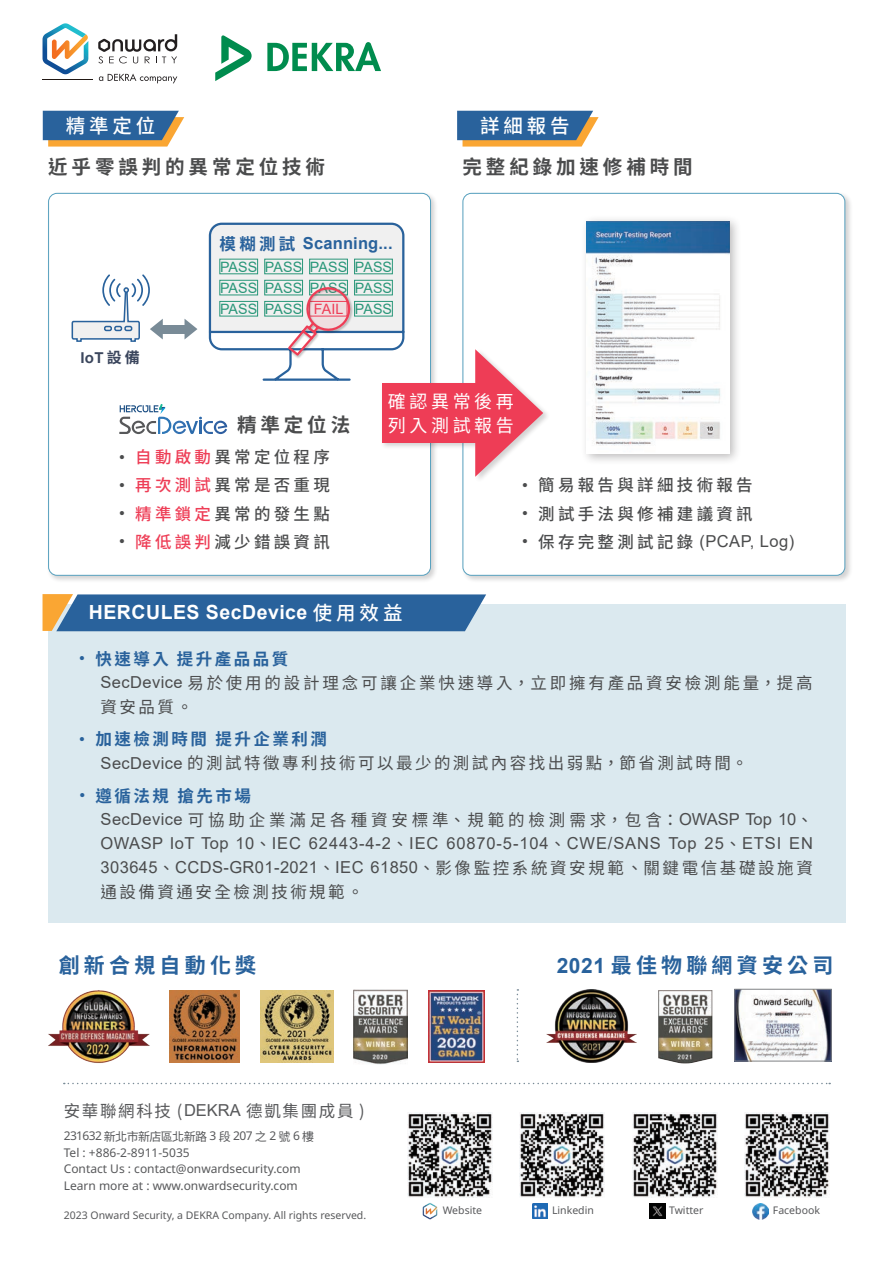
<style>
.page{position:relative;width:893px;height:1263px;background:#fff}
.page>*{position:absolute;margin:0;border:0;box-sizing:border-box;transform-origin:0 0}
.t1{font:700 21px "Noto Sans CJ Ktc";letter-spacing:.2em;color:#29629c}
.t2{font:700 19.5px "Noto Sans CJ Ktc";letter-spacing:.2em;color:#4b4c4d}
.t3{font:700 19.5px "Arial";letter-spacing:.025em;color:#fff}
.t4{font:500 19.5px "Noto Sans CJ Ktc";letter-spacing:.2em;color:#fff}
.t5{font:18px/24px "Noto Sans CJ Ktc";letter-spacing:.2em;color:#fff}
.t6{font:16.5px/24px "Arial";letter-spacing:.025em;color:#4b4c4d}
.t7{font:500 16.5px "Noto Sans CJ Ktc";letter-spacing:.2em;color:#4b4c4d}
.t8{font:16.5px/24px "Noto Sans CJ Ktc";letter-spacing:.15em;color:#4b4c4d}
.t9{font:16.5px/24px "Noto Sans CJ Ktc";letter-spacing:.17em;color:#4b4c4d}
.t10{font:16.5px/24px "Noto Sans CJ Ktc";letter-spacing:.235em;color:#4b4c4d}
.t11{font:16.5px "Noto Sans CJ Ktc";letter-spacing:.1em;color:#57585a}
.t12{font:700 16.5px "Arial";letter-spacing:.01em;color:#29629c}
.t13{font:700 15px "Arial";color:#3b465d}
.t14{font:14.25px/21.1px "Arial";letter-spacing:.01em;color:#299779;text-align:justify}
.t15{font:12px/16.5px "Noto Sans";color:#57585a}
.t16{font:12px "Noto Sans CJ Ktc";letter-spacing:-.05em;color:#57585a}
.t17{font:10.5px "Noto Sans";color:#57585a}
.s1{font-family:"Noto Sans CJ Ktc"}
.s2{color:#ee3d56}
.s3{font-family:"Arial";font-weight:400}
.s4{font-family:"Noto Sans CJ Ktc";font-weight:500}
.s5{font-family:"Arial";color:#29629c}
.s6{font-weight:700;color:#29629c}
.s7{font-family:"Arial"}
.s8{font-family:"Noto Sans"}
</style>
<div class="page">
<img style="left:170px;top:990px;width:70px;height:72px">
<div style="left:46px;top:191px;width:393px;height:392px;background:#231f20;opacity:.2"></div>
<div style="left:49px;top:193px;width:381px;height:382px;background:#fff;border-radius:9px"></div>
<div style="left:461px;top:191px;width:392px;height:392px;background:#231f20;opacity:.2"></div>
<div style="left:463px;top:193px;width:382px;height:382px;background:#fff;border-radius:9px"></div>
<div style="left:48px;top:604px;width:797px;height:319px;background:#dbe9ef"></div>
<div style="left:581px;top:215px;width:160px;height:250px;background:#231f20;opacity:.3"></div>
<img style="left:587px;top:221px;width:142px;height:232px">
<svg style="left:42px;top:594px;width:444px;height:37px;background:#3b6b9b"></svg>
<svg style="left:42px;top:111px;width:142px;height:36px;background:#627b8f"></svg>
<svg style="left:457px;top:111px;width:142px;height:36px;background:#627b8f"></svg>
<img style="left:354px;top:989px;width:54px;height:75px">
<img style="left:261px;top:990px;width:72px;height:72px">
<img style="left:658px;top:990px;width:54px;height:74px">
<img style="left:429px;top:990px;width:55px;height:72px">
<img style="left:546px;top:990px;width:90px;height:72px">
<div style="left:380px;top:348px;width:170px;height:136px;background:#231f20;opacity:.2"></div>
<div style="left:382px;top:383px;width:99px;height:60px;background:#ee3d56"></div>
<svg style="left:475px;top:349px;width:68px;height:128px"></svg>
<svg style="left:208px;top:222px;width:198px;height:160px"></svg>
<svg style="left:71px;top:274px;width:126px;height:68px"></svg>
<svg style="left:119px;top:404px;width:108px;height:30px"></svg>
<img style="left:736px;top:991px;width:93px;height:68px">
<div style="left:734px;top:989px;width:97px;height:72px;border:1px solid #808285"></div>
<svg style="left:517px;top:989px;width:1px;height:73px"></svg>
<img style="left:48px;top:990px;width:102px;height:73px">
<svg style="left:98px;top:34px;width:79px;height:29px"></svg>
<svg style="left:43px;top:23px;width:45px;height:51px"></svg>
<svg style="left:99px;top:74px;width:78px;height:9px"></svg>
<hr style="left:43px;top:79px;width:50px;height:1px;background:#211814">
<svg style="left:267px;top:42px;width:114px;height:29px"></svg>
<svg style="left:215px;top:35px;width:37px;height:46px"></svg>
<img style="left:753px;top:1203px;width:16px;height:16px">
<img style="left:520px;top:1113px;width:85px;height:85px">
<img style="left:632px;top:1113px;width:85px;height:85px">
<img style="left:532px;top:1203px;width:16px;height:16px">
<img style="left:650px;top:1203px;width:15px;height:16px">
<img style="left:422px;top:1203px;width:16px;height:17px">
<img style="left:408px;top:1113px;width:85px;height:85px">
<svg style="left:64px;top:1083px;width:766px;height:1px"></svg>
<img style="left:744px;top:1113px;width:85px;height:85px">
<p class="t4" style="left:66px;top:115px;width:91px">精準定位</p>
<p class="t4" style="left:480px;top:115px;width:91px">詳細報告</p>
<p class="t2" style="left:48px;top:156px;width:278px">近乎零誤判的異常定位技術</p>
<p class="t2" style="left:462px;top:156px;width:232px">完整紀錄加速修補時間</p>
<p class="t12" style="left:220px;top:233px;width:175px"><span class="s1">模糊測試</span> Scanning...</p>
<p class="t14" style="left:220px;top:256px;width:39px">PASS PASS PASS</p>
<p class="t14" style="left:265px;top:256px;width:39px">PASS PASS PASS</p>
<p class="t14" style="left:310px;top:256px;width:39px">PASS<br>PASS</p>
<p class="t14" style="left:314px;top:256px;width:80px;text-align:right">PASS<br>PASS<br><span class="s2">FAIL</span> PASS</p>
<p class="t13" style="left:80px;top:347px;width:61px">IoT<span class="s1">設備</span></p>
<p class="t2" style="left:237px;top:414px;width:115px">精準定位法</p>
<p class="t7" style="left:119px;top:448px;width:212px"><span class="s3">•</span> <span class="s2">自動啟動</span>異常定位程序</p>
<p class="t7" style="left:119px;top:476px;width:212px"><span class="s3">•</span> <span class="s2">再次測試</span>異常是否重現</p>
<p class="t7" style="left:119px;top:504px;width:212px"><span class="s3">•</span> <span class="s2">精準鎖定</span>異常的發生點</p>
<p class="t7" style="left:119px;top:532px;width:212px"><span class="s3">•</span> <span class="s2">降低誤判</span>減少錯誤資訊</p>
<p class="t5" style="left:388px;top:390px;width:127px">確認異常後再列入測試報告</p>
<p class="t7" style="left:522px;top:476px;width:232px"><span class="s3">•</span> 簡易報告與詳細技術報告</p>
<p class="t7" style="left:522px;top:504px;width:232px"><span class="s3">•</span> 測試手法與修補建議資訊</p>
<p class="t6" style="left:522px;top:529px;width:274px">• <span class="s4">保存完整測試記錄</span> (PCAP, Log)</p>
<p class="t3" style="left:89px;top:600px;width:315px">HERCULES SecDevice <span class="s4">使用效益</span></p>
<p class="t9" style="left:101px;top:647px;width:714px;text-indent:-21px"><span class="s5">•</span> <span class="s6">快速導入 提升產品品質<br></span><span class="s7">SecDevice</span> 易於使用的設計理念可讓企業快速導入，立即擁有產品資安檢測能量，提高資安品質。</p>
<p class="t8" style="left:101px;top:727px;width:649px;text-indent:-21px"><span class="s5">•</span> <span class="s6">加速檢測時間 提升企業利潤<br></span><span class="s7">SecDevice</span> 的測試特徵專利技術可以最少的測試內容找出弱點，節省測試時間。</p>
<p class="t10" style="left:101px;top:784px;width:714px;text-indent:-21px"><span class="s5">•</span> <span class="s6">遵循法規 搶先市場<br></span><span class="s7">SecDevice</span> 可協助企業滿足各種資安標準、規範的檢測需求，包含：<span class="s7">OWASP Top 10</span>、</p>
<p class="t6" style="left:101px;top:831px;width:714px">OWASP IoT Top 10<span class="s1">、</span>IEC 62443-4-2<span class="s1">、</span>IEC 60870-5-104<span class="s1">、</span>CWE/SANS Top 25<span class="s1">、</span>ETSI EN<br>303645<span class="s1">、</span>CCDS-GR01-2021<span class="s1">、</span>IEC 61850<span class="s1">、影像監控系統資安規範、關鍵電信基礎設施資</span></p>
<p class="t8" style="left:101px;top:880px;width:265px">通設備資通安全檢測技術規範。</p>
<p class="t1" style="left:59px;top:953px;width:199px">創新合規自動化獎</p>
<p class="t1" style="left:557px;top:953px;width:278px"><span class="s7">2021</span>最佳物聯網資安公司</p>
<p class="t11" style="left:64px;top:1101px;width:303px">安華聯網科技 (<span class="s7">DEKRA</span> 德凱集團成員 )</p>
<p class="t16" style="left:64px;top:1129px;width:252px"><span class="s8">231632</span> 新北市新店區北新路 <span class="s8">3</span> 段 <span class="s8">207</span> 之 <span class="s8">2</span> 號 <span class="s8">6</span> 樓</p>
<p class="t15" style="left:64px;top:1144px;width:238px">Tel : +886-2-8911-5035<br>Contact Us : contact@onwardsecurity.com<br>Learn more at : www.onwardsecurity.com</p>
<p class="t17" style="left:64px;top:1209px;width:304px">2023 Onward Security, a DEKRA Company. All rights reserved.</p>
<p class="t17" style="left:443px;top:1204px;width:41px">Website</p>
<p class="t17" style="left:552px;top:1204px;width:43px">Linkedin</p>
<p class="t17" style="left:669px;top:1204px;width:36px">Twitter</p>
<p class="t17" style="left:773px;top:1204px;width:49px">Facebook</p>
</div>
